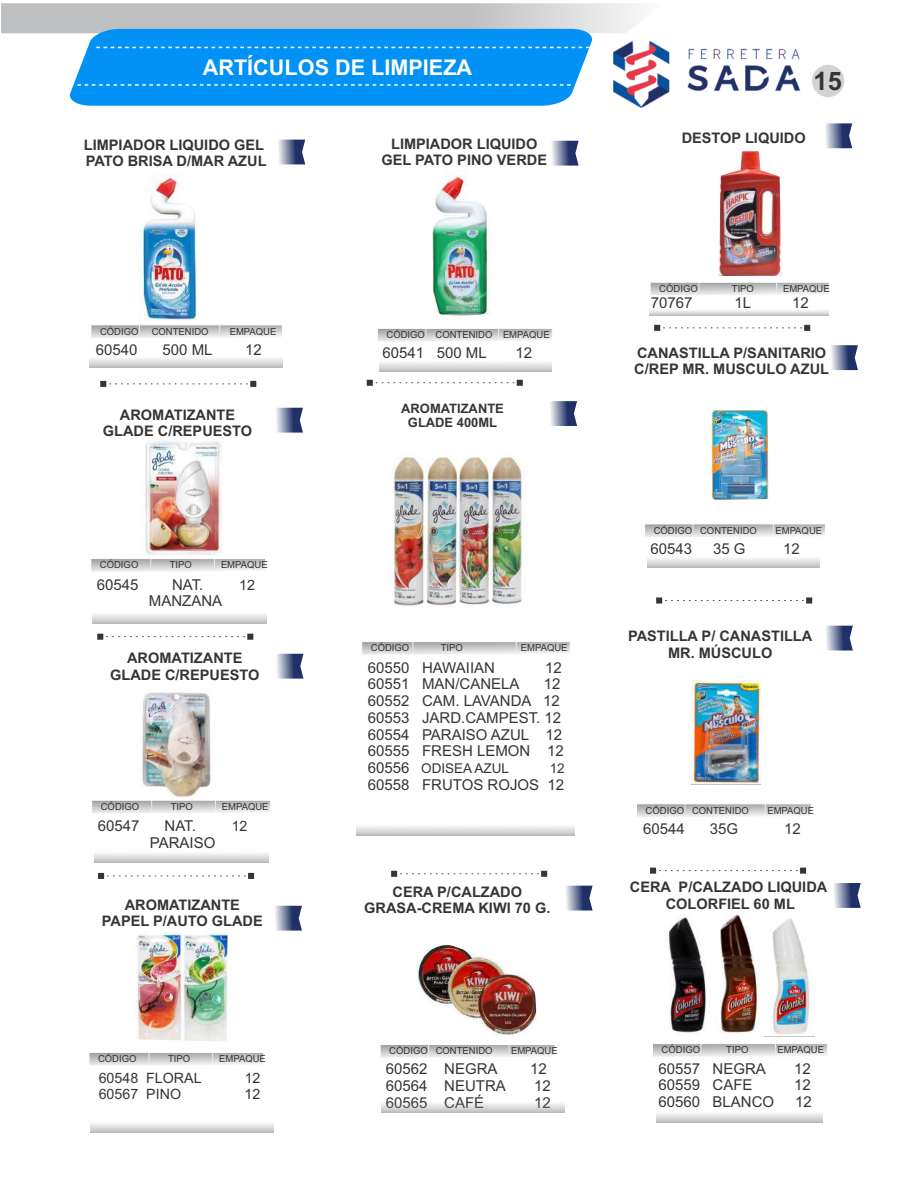
<style>
.page{position:relative;width:918px;height:1188px;background:#fff}
.page>*{position:absolute;margin:0;border:0;box-sizing:border-box;transform-origin:0 0}
.t1{font:700 25.5px "Arial";color:#373435}
.t2{font:700 21.6px "Arial";color:#fefefe}
.t3{font:15px/16.8px "Arial";color:#373435}
.t4{font:700 14.55px/16.2px "Arial";color:#373435;text-align:center}
.t5{font:14.25px "Arial";color:#373435}
.t6{font:13.5px "Arial";color:#373435}
.t7{font:700 12.9px/14.4px "Arial";color:#373435;text-align:center}
.t8{font:9.75px "Arial";color:#373435}
.s1{font-size:15px}
</style>
<div class="page">
<svg style="left:91px;top:325px;width:191px;height:13px;background:#cecfd0"></svg>
<svg style="left:139px;top:325px;width:1px;height:13px"></svg>
<svg style="left:219px;top:325px;width:1px;height:13px"></svg>
<svg style="left:91px;top:559px;width:174px;height:13px;background:#cecfd0"></svg>
<svg style="left:150px;top:559px;width:1px;height:13px"></svg>
<svg style="left:214px;top:559px;width:1px;height:13px"></svg>
<svg style="left:362px;top:642px;width:208px;height:13px;background:#cecfd0"></svg>
<svg style="left:412px;top:642px;width:1px;height:13px"></svg>
<svg style="left:516px;top:642px;width:1px;height:13px"></svg>
<svg style="left:100px;top:381px;width:156px;height:6px"></svg>
<svg style="left:367px;top:380px;width:156px;height:6px"></svg>
<svg style="left:378px;top:328px;width:174px;height:13px;background:#cecfd0"></svg>
<svg style="left:425px;top:328px;width:1px;height:13px"></svg>
<svg style="left:498px;top:328px;width:1px;height:13px"></svg>
<svg style="left:645px;top:524px;width:180px;height:13px;background:#cecfd0"></svg>
<svg style="left:693px;top:524px;width:1px;height:13px"></svg>
<svg style="left:773px;top:524px;width:1px;height:13px"></svg>
<svg style="left:656px;top:597px;width:156px;height:7px"></svg>
<svg style="left:637px;top:804px;width:174px;height:13px;background:#cecfd0"></svg>
<svg style="left:685px;top:804px;width:1px;height:13px"></svg>
<svg style="left:765px;top:804px;width:1px;height:13px"></svg>
<img style="left:140px;top:176px;width:57px;height:146px">
<img style="left:432px;top:175px;width:57px;height:144px">
<img style="left:711px;top:410px;width:58px;height:90px">
<img style="left:692px;top:681px;width:68px;height:103px">
<img style="left:144px;top:441px;width:79px;height:114px">
<svg style="left:97px;top:634px;width:156px;height:6px"></svg>
<svg style="left:92px;top:800px;width:179px;height:13px;background:#cfcfd0"></svg>
<svg style="left:151px;top:800px;width:1px;height:13px"></svg>
<svg style="left:215px;top:800px;width:1px;height:13px"></svg>
<img style="left:142px;top:692px;width:69px;height:107px">
<svg style="left:98px;top:873px;width:156px;height:6px"></svg>
<svg style="left:89px;top:1053px;width:175px;height:12px;background:#cbcccd"></svg>
<svg style="left:149px;top:1053px;width:1px;height:12px"></svg>
<svg style="left:212px;top:1053px;width:1px;height:12px"></svg>
<img style="left:136px;top:932px;width:92px;height:109px">
<img style="left:390px;top:456px;width:136px;height:151px">
<svg style="left:653px;top:1044px;width:174px;height:13px;background:#cecfd0"></svg>
<svg style="left:701px;top:1044px;width:1px;height:13px"></svg>
<svg style="left:775px;top:1044px;width:1px;height:13px"></svg>
<svg style="left:391px;top:871px;width:156px;height:6px"></svg>
<img style="left:720px;top:914px;width:40px;height:119px">
<img style="left:668px;top:917px;width:38px;height:117px">
<img style="left:764px;top:918px;width:50px;height:119px">
<svg style="left:380px;top:1045px;width:175px;height:13px;background:#cecfd0"></svg>
<svg style="left:428px;top:1045px;width:1px;height:13px"></svg>
<svg style="left:509px;top:1045px;width:1px;height:13px"></svg>
<img style="left:417px;top:944px;width:120px;height:92px">
<svg style="left:650px;top:868px;width:156px;height:6px"></svg>
<svg style="left:650px;top:282px;width:179px;height:13px;background:#cfd0d0"></svg>
<svg style="left:699px;top:282px;width:1px;height:13px"></svg>
<svg style="left:776px;top:283px;width:1px;height:12px"></svg>
<img style="left:718px;top:151px;width:64px;height:125px">
<svg style="left:654px;top:325px;width:156px;height:6px"></svg>
<div style="left:812px;top:65px;width:32px;height:32px;background:#d2d3d5;border-radius:50%"></div>
<svg style="left:1px;top:3px;width:636px;height:103px;background:#57aeea"></svg>
<svg style="left:278px;top:140px;width:27px;height:24px"></svg>
<svg style="left:552px;top:141px;width:27px;height:25px"></svg>
<svg style="left:825px;top:123px;width:27px;height:25px"></svg>
<svg style="left:831px;top:345px;width:27px;height:25px"></svg>
<svg style="left:550px;top:401px;width:27px;height:25px"></svg>
<svg style="left:276px;top:408px;width:27px;height:25px"></svg>
<svg style="left:276px;top:654px;width:28px;height:25px"></svg>
<svg style="left:826px;top:626px;width:27px;height:25px"></svg>
<svg style="left:834px;top:883px;width:27px;height:25px"></svg>
<svg style="left:275px;top:906px;width:27px;height:25px"></svg>
<svg style="left:565px;top:886px;width:28px;height:24px"></svg>
<img style="left:596px;top:33px;width:205px;height:75px">
<h2 class="t2" style="left:203px;top:59px;width:271px">ARTÍCULOS DE LIMPIEZA</h2>
<p class="t4" style="left:84px;top:138px;width:184px;text-align:left">LIMPIADOR LIQUIDO GEL<br>PATO BRISA D/MAR AZUL</p>
<p class="t4" style="left:382px;top:137px;width:167px">LIMPIADOR LIQUIDO<br>GEL PATO PINO VERDE</p>
<h1 class="t1" style="left:814px;top:71px;width:30px">15</h1>
<p class="t4" style="left:682px;top:131px;width:125px">DESTOP LIQUIDO</p>
<p class="t8" style="left:659px;top:285px;width:40px">CÓDIGO</p>
<p class="t8" style="left:732px;top:285px;width:24px">TIPO</p>
<p class="t8" style="left:783px;top:285px;width:48px">EMPAQUE</p>
<p class="t3" style="left:651px;top:296px;width:43px">70767</p>
<p class="t3" style="left:734px;top:296px;width:18px">1L</p>
<p class="t3" style="left:792px;top:296px;width:18px">12</p>
<p class="t8" style="left:100px;top:328px;width:40px">CÓDIGO</p>
<p class="t8" style="left:152px;top:328px;width:58px">CONTENIDO</p>
<p class="t8" style="left:230px;top:328px;width:48px">EMPAQUE</p>
<p class="t3" style="left:96px;top:342px;width:43px">60540</p>
<p class="t3" style="left:163px;top:342px;width:52px">500 ML</p>
<p class="t3" style="left:245px;top:342px;width:18px">12</p>
<p class="t4" style="left:103px;top:408px;width:151px">AROMATIZANTE<br>GLADE C/REPUESTO</p>
<p class="t8" style="left:100px;top:561px;width:40px">CÓDIGO</p>
<p class="t8" style="left:170px;top:561px;width:24px">TIPO</p>
<p class="t8" style="left:221px;top:561px;width:48px">EMPAQUE</p>
<p class="t3" style="left:97px;top:577px;width:43px">60545</p>
<p class="t3" style="left:172px;top:577px;width:33px">NAT.</p>
<p class="t5" style="left:239px;top:579px;width:17px">12</p>
<p class="t3" style="left:149px;top:594px;width:75px">MANZANA</p>
<p class="t4" style="left:110px;top:651px;width:151px">AROMATIZANTE<br>GLADE C/REPUESTO</p>
<p class="t8" style="left:101px;top:803px;width:40px">CÓDIGO</p>
<p class="t8" style="left:171px;top:803px;width:24px">TIPO</p>
<p class="t8" style="left:222px;top:803px;width:48px">EMPAQUE</p>
<p class="t3" style="left:98px;top:819px;width:43px">60547</p>
<p class="t3" style="left:165px;top:819px;width:33px">NAT.</p>
<p class="t5" style="left:232px;top:821px;width:17px">12</p>
<p class="t3" style="left:150px;top:836px;width:67px">PARAISO</p>
<p class="t4" style="left:102px;top:898px;width:162px">AROMATIZANTE<br>PAPEL P/AUTO GLADE</p>
<p class="t8" style="left:98px;top:1055px;width:40px">CÓDIGO</p>
<p class="t8" style="left:168px;top:1055px;width:24px">TIPO</p>
<p class="t8" style="left:219px;top:1055px;width:48px">EMPAQUE</p>
<p class="t5" style="left:99px;top:1073px;width:104px">60548 FLORAL</p>
<p class="t5" style="left:245px;top:1073px;width:17px">12</p>
<p class="t5" style="left:99px;top:1088px;width:84px">60567 PINO</p>
<p class="t5" style="left:244px;top:1088px;width:17px">12</p>
<p class="t8" style="left:387px;top:331px;width:165px">CÓDIGO CONTENIDO EMPAQUE</p>
<p class="t3" style="left:383px;top:346px;width:106px">60541 500 ML</p>
<p class="t3" style="left:515px;top:346px;width:18px">12</p>
<p class="t4" style="left:634px;top:346px;width:196px;text-align:left">CANASTILLA P/SANITARIO<br>C/REP MR. MUSCULO AZUL</p>
<p class="t7" style="left:401px;top:402px;width:104px">AROMATIZANTE<br>GLADE 400ML</p>
<p class="t8" style="left:371px;top:644px;width:40px">CÓDIGO</p>
<p class="t8" style="left:441px;top:644px;width:24px">TIPO</p>
<p class="t8" style="left:521px;top:644px;width:48px">EMPAQUE</p>
<p class="t3" style="left:368px;top:660px;width:129px">60550 HAWAIIAN</p>
<p class="t3" style="left:545px;top:660px;width:18px">12</p>
<p class="t3" style="left:368px;top:677px;width:153px">60551 MAN/CANELA</p>
<p class="t3" style="left:368px;top:677px;width:197px;text-indent:176px">12<br>60552 CAM. LAVANDA 12<br>60553 JARD.CAMPEST. 12<br>60554 PARAISO AZUL 12<br>60555 FRESH LEMON 12</p>
<p class="t6" style="left:368px;top:763px;width:143px"><span class="s1">60556</span> ODISEA AZUL</p>
<p class="t6" style="left:550px;top:763px;width:17px">12</p>
<p class="t3" style="left:368px;top:778px;width:198px">60558 FRUTOS ROJOS 12</p>
<p class="t4" style="left:364px;top:885px;width:188px">CERA P/CALZADO<br>GRASA-CREMA KIWI 70 G.</p>
<p class="t8" style="left:389px;top:1047px;width:105px">CÓDIGO CONTENIDO</p>
<p class="t8" style="left:511px;top:1047px;width:48px">EMPAQUE</p>
<p class="t3" style="left:386px;top:1062px;width:113px">60562 NEGRA</p>
<p class="t3" style="left:530px;top:1062px;width:18px">12</p>
<p class="t3" style="left:386px;top:1079px;width:122px">60564 NEUTRA</p>
<p class="t3" style="left:534px;top:1079px;width:18px">12</p>
<p class="t3" style="left:386px;top:1096px;width:100px">60565 CAFÉ</p>
<p class="t3" style="left:534px;top:1096px;width:18px">12</p>
<p class="t8" style="left:654px;top:527px;width:105px">CÓDIGO CONTENIDO</p>
<p class="t8" style="left:775px;top:527px;width:48px">EMPAQUE</p>
<p class="t3" style="left:650px;top:542px;width:43px">60543</p>
<p class="t3" style="left:713px;top:542px;width:34px">35 G</p>
<p class="t3" style="left:783px;top:542px;width:18px">12</p>
<p class="t4" style="left:628px;top:630px;width:186px">PASTILLA P/ CANASTILLA<br>MR. MÚSCULO</p>
<p class="t8" style="left:646px;top:807px;width:105px">CÓDIGO CONTENIDO</p>
<p class="t8" style="left:767px;top:807px;width:48px">EMPAQUE</p>
<p class="t3" style="left:643px;top:821px;width:43px">60544</p>
<p class="t3" style="left:710px;top:821px;width:30px">35G</p>
<p class="t3" style="left:784px;top:821px;width:18px">12</p>
<p class="t4" style="left:630px;top:881px;width:199px">CERA P/CALZADO LIQUIDA<br>COLORFIEL 60 ML</p>
<p class="t8" style="left:662px;top:1046px;width:40px">CÓDIGO</p>
<p class="t8" style="left:726px;top:1046px;width:24px">TIPO</p>
<p class="t8" style="left:777px;top:1046px;width:48px">EMPAQUE</p>
<p class="t3" style="left:658px;top:1061px;width:109px">60557 NEGRA</p>
<p class="t3" style="left:794px;top:1061px;width:18px">12</p>
<p class="t3" style="left:658px;top:1078px;width:96px">60559 CAFE</p>
<p class="t3" style="left:794px;top:1078px;width:18px">12</p>
<p class="t3" style="left:658px;top:1095px;width:117px">60560 BLANCO</p>
<p class="t3" style="left:795px;top:1095px;width:18px">12</p>
</div>
